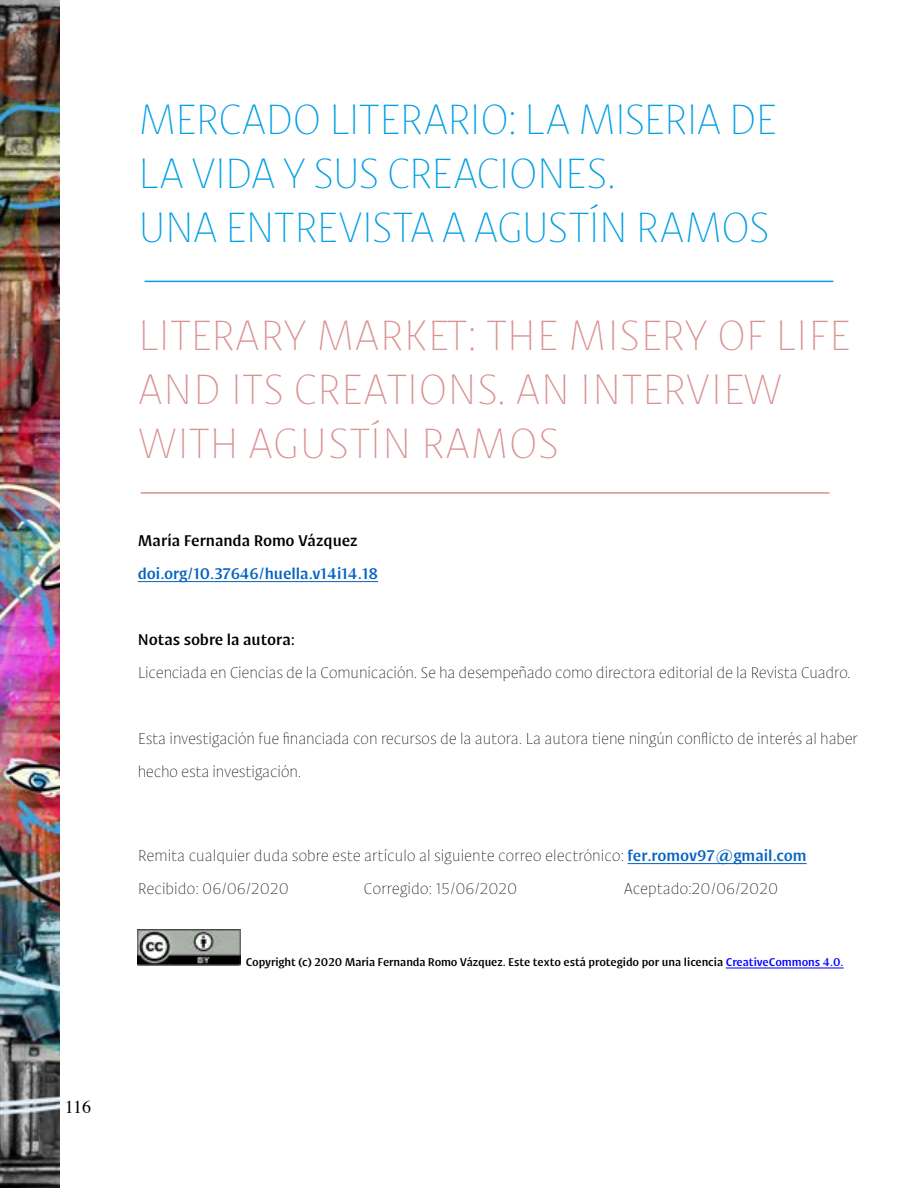
<style>
.page{position:relative;width:918px;height:1188px;background:#fff}
.page>*{position:absolute;margin:0;border:0;box-sizing:border-box;transform-origin:0 0}
.t1{font:100 45px/54px "Indivisa Display Sans";letter-spacing:-.04em;color:#009fe3}
.t2{font:100 45px/54px "Indivisa Display Sans";letter-spacing:-.01em;color:#da9091}
.t3{font:18px "Times";color:#000}
.t4{font:100 16.5px/33px "Indivisa Display Sans";letter-spacing:-.01em;color:#000}
.t5{font:16.5px "Indivisa Display Sans";letter-spacing:-.005em;color:#000}
.t6{font:16.5px "Indivisa Display Sans";color:#0563c1}
.t7{font:12px "Indivisa Display Sans";letter-spacing:-.005em;color:#000}
.s1{font-weight:400;color:#0563c1}
.s2{color:#00f}
</style>
<div class="page">
<img style="left:0;top:0;width:60px;height:1188px">
<hr style="left:138px;top:581px;width:240px;height:1px;background:#0563c1">
<hr style="left:628px;top:863px;width:179px;height:1px;background:#0563c1">
<hr style="left:726px;top:968px;width:118px;height:1px;background:#00f">
<img style="left:138px;top:929px;width:102px;height:37px">
<hr style="left:141px;top:492px;width:689px;height:2px;background:#da9091">
<hr style="left:145px;top:281px;width:688px;height:1px;background:#009fe3">
<h1 class="t1" style="left:138px;top:88px;width:641px">MERCADO LITERARIO: LA MISERIA DE<br>LA VIDA Y SUS CREACIONES.<br>UNA ENTREVISTA A AGUSTÍN RAMOS</h1>
<h1 class="t2" style="left:138px;top:304px;width:715px">LITERARY MARKET: THE MISERY OF LIFE<br>AND ITS CREATIONS. AN INTERVIEW<br>WITH AGUSTÍN RAMOS</h1>
<p class="t5" style="left:138px;top:527px;width:221px">María Fernanda Romo Vázquez</p>
<p class="t6" style="left:138px;top:560px;width:242px">doi.org/10.37646/huella.v14i14.18</p>
<p class="t5" style="left:138px;top:626px;width:159px">Notas sobre la autora:</p>
<p class="t4" style="left:138px;top:655px;width:714px">Licenciada en Ciencias de la Comunicación. Se ha desempeñado como directora editorial de la Revista Cuadro.</p>
<p class="t4" style="left:138px;top:721px;width:722px">Esta investigación fue financiada con recursos de la autora. La autora tiene ningún conflicto de interés al haber hecho esta investigación.</p>
<p class="t4" style="left:138px;top:838px;width:670px">Remita cualquier duda sobre este artículo al siguiente correo electrónico: <span class="s1">fer.romov97@gmail.com<br></span>Recibido: 06/06/2020</p>
<p class="t4" style="left:364px;top:871px;width:155px">Corregido: 15/06/2020</p>
<p class="t4" style="left:624px;top:871px;width:156px">Aceptado:20/06/2020</p>
<p class="t7" style="left:246px;top:953px;width:599px">Copyright (c) 2020 María Fernanda Romo Vázquez. Este texto está protegido por una licencia <span class="s2">CreativeCommons 4.0.</span></p>
<p class="t3" style="left:65px;top:1090px;width:28px">116</p>
</div>
